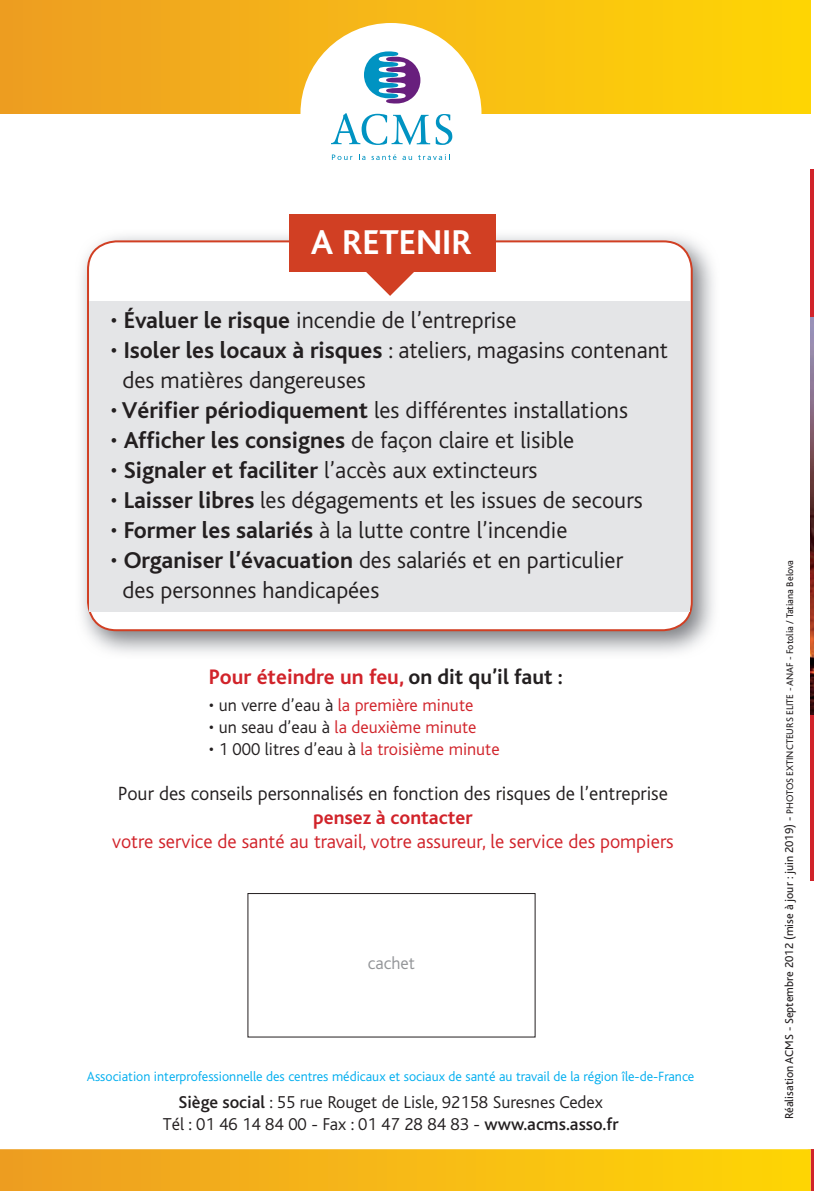
<style>
.page{position:relative;width:814px;height:1191px;background:#fff}
.page>*{position:absolute;margin:0;border:0;box-sizing:border-box;transform-origin:0 0}
.t1{font:700 36px "Bliss";color:#fff}
.t2{font:300 24px/30px "Bliss";color:#231f20}
.t3{font:700 22px "Bliss";color:#d1232a}
.t4{font:300 20px "Bliss";color:#d1232a}
.t5{font:300 20px "Bliss";color:#231f20}
.t6{font:700 20px "Bliss";color:#d1232a}
.t7{font:300 18px/21.6px "Bliss";color:#231f20;text-align:center}
.t8{font:300 18px "Bliss";color:#d1232a}
.t9{font:300 18px "Bliss";color:#939598}
.t10{font:300 14px "Bliss";color:#00aeef}
.t11{font:12px "Bliss";color:#231f20}
.s1{font-weight:700}
.s2{color:#231f20}
.s3{color:#d1232a}
.s4{font-weight:500}
.s5{font-size:10px}
</style>
<div class="page">
<img style="left:810px;top:316px;width:3px;height:399px">
<hr style="left:810px;top:715px;width:3px;height:165px;background:#d1232a">
<hr style="left:810px;top:169px;width:3px;height:147px;background:#d1232a">
<img style="left:81px;top:229px;width:633px;height:424px">
<div style="left:88px;top:241px;width:603px;height:389px;background:#fff;border-radius:28px"></div>
<div style="left:89px;top:302px;width:600px;height:310px;background:#e4e5e7"></div>
<div style="left:289px;top:215px;width:206px;height:57px;background:#d13f23"></div>
<div style="left:247px;top:893px;width:288px;height:144px;border:1px solid #231f20"></div>
<svg style="left:0;top:1149px;width:813px;height:42px;background:#f6b915"></svg>
<div style="left:0;top:0;width:810px;height:113px;background:linear-gradient(to right,#ee9d23,#ffd606)"></div>
<div style="left:300px;top:23px;width:181px;height:181px;background:#fff;border-radius:50%"></div>
<svg style="left:331px;top:113px;width:121px;height:32px"></svg>
<svg style="left:364px;top:51px;width:56px;height:53px"></svg>
<svg style="left:332px;top:154px;width:20px;height:6px"></svg>
<svg style="left:359px;top:154px;width:6px;height:6px"></svg>
<svg style="left:371px;top:154px;width:25px;height:6px"></svg>
<svg style="left:402px;top:156px;width:10px;height:4px"></svg>
<svg style="left:418px;top:154px;width:28px;height:6px"></svg>
<h1 class="t1" style="left:311px;top:224px;width:162px">A RETENIR</h1>
<p class="t2" style="left:110px;top:306px;width:407px">• <span class="s1">Évaluer le risque</span> incendie de l’entreprise</p>
<p class="t2" style="left:122px;top:336px;width:546px;text-indent:-12px">• <span class="s1">Isoler les locaux à risques</span> : ateliers, magasins contenant des matières dangereuses</p>
<p class="t2" style="left:110px;top:396px;width:518px">• <span class="s1">Vérifier périodiquement</span> les différentes installations</p>
<p class="t2" style="left:110px;top:426px;width:465px">• <span class="s1">Afficher les consignes</span> de façon claire et lisible</p>
<p class="t2" style="left:110px;top:456px;width:428px">• <span class="s1">Signaler et faciliter</span> l’accès aux extincteurs</p>
<p class="t2" style="left:110px;top:486px;width:533px">• <span class="s1">Laisser libres</span> les dégagements et les issues de secours</p>
<p class="t2" style="left:110px;top:516px;width:458px">• <span class="s1">Former les salariés</span> à la lutte contre l’incendie</p>
<p class="t2" style="left:122px;top:546px;width:502px;text-indent:-12px">• <span class="s1">Organiser l’évacuation</span> des salariés et en particulier des personnes handicapées</p>
<p class="t3" style="left:209px;top:665px;width:355px">Pour éteindre un feu, <span class="s2">on dit qu’il faut :</span></p>
<p class="t8" style="left:209px;top:696px;width:266px"><span class="s2">• un verre d’eau à</span> la première minute</p>
<p class="t8" style="left:209px;top:718px;width:269px"><span class="s2">• un seau d’eau à</span> la deuxième minute</p>
<p class="t7" style="left:209px;top:739px;width:292px">• 1 000 litres d’eau à <span class="s3">la troisième minute</span></p>
<p class="t5" style="left:118px;top:783px;width:551px">Pour des conseils personnalisés en fonction des risques de l’entreprise</p>
<p class="t6" style="left:313px;top:807px;width:161px">pensez à contacter</p>
<p class="t4" style="left:112px;top:831px;width:562px">votre service de santé au travail, votre assureur, le service des pompiers</p>
<p class="t9" style="left:368px;top:953px;width:49px">cachet</p>
<p class="t10" style="left:87px;top:1068px;width:608px">Association interprofessionnelle des centres médicaux et sociaux de santé au travail de la région île-de-France</p>
<p class="t7" style="left:163px;top:1091px;width:457px"><span class="s4">Siège social</span> : 55 rue Rouget de Lisle, 92158 Suresnes Cedex<br>Tél : 01 46 14 84 00 - Fax : 01 47 28 84 83 - <span class="s4">www.acms.asso.fr</span></p>
<p class="t11" style="left:782px;top:1119px;width:561px;rotate:-90deg">Réalisation ACMS - Septembre 2012 (mise à jour : juin 2019) - <span class="s5">PHOTOS EXTINCTEURS ELITE - ANAF - Fotolia / Tatiana Belova</span></p>
</div>
